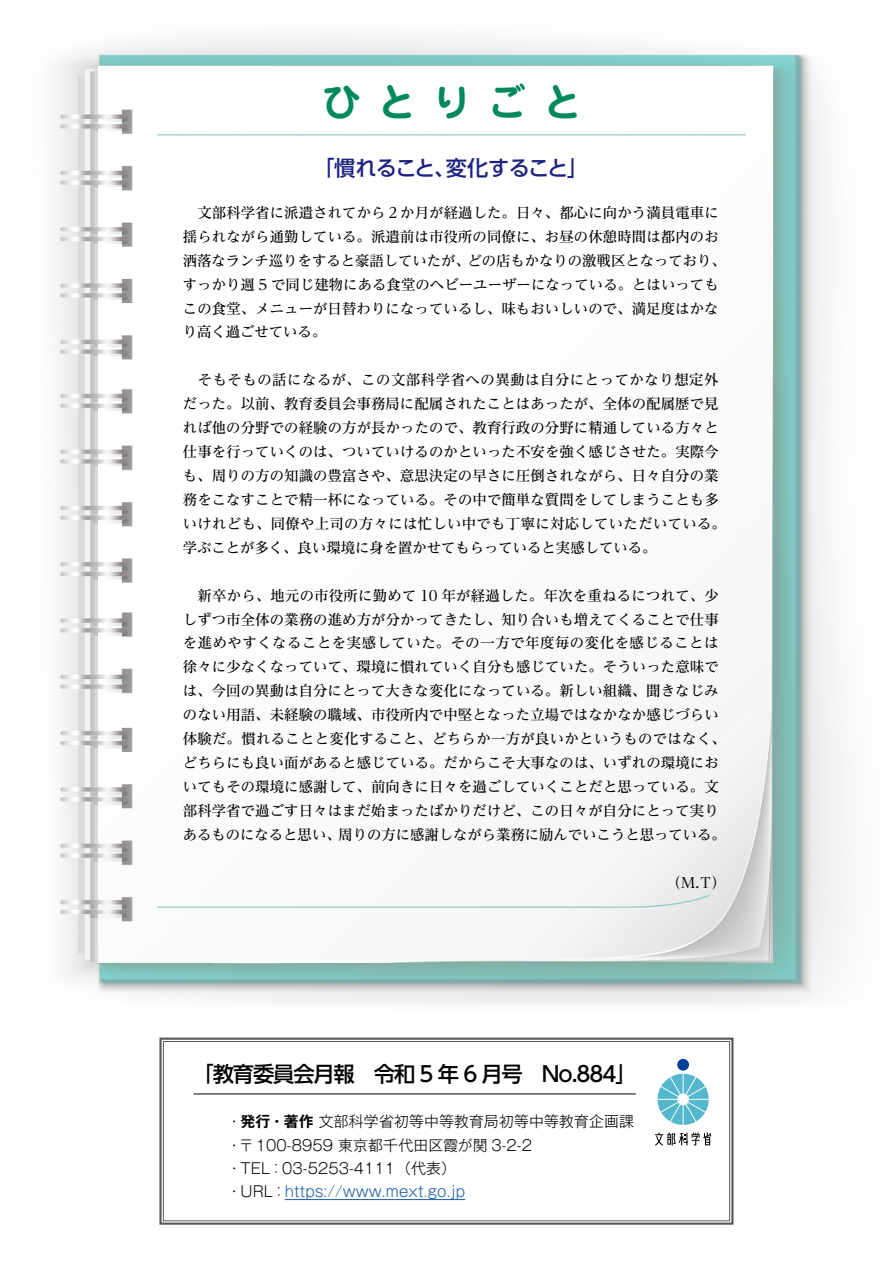
<style>
.page{position:relative;width:893px;height:1263px;background:#fff}
.page>*{position:absolute;margin:0;border:0;box-sizing:border-box;transform-origin:0 0}
.t1{font:700 38.25px "Jun 501 Pro";letter-spacing:.445em;color:#00895d}
.t2{font:500 21.3px "UD Shin Go Pro";letter-spacing:-.05em;color:#000}
.t3{font:500 21.3px "UD Shin Go Pro";letter-spacing:-.04em;color:#1e2381}
.t4{font:300 14.85px/23.4px "Gothic MB101 Pro";letter-spacing:.01em;color:#000}
.t5{font:500 14.4px/23.9px "Reim Pro";letter-spacing:.01em;color:#000}
.s1{font-family:"Gothic MB101 Pro De";font-weight:700}
.s2{color:#15599f}
</style>
<div class="page">
<img style="left:56px;top:38px;width:791px;height:966px">
<svg style="left:159px;top:1037px;width:575px;height:188px"></svg>
<div style="left:163px;top:1041px;width:567px;height:180px;border:1px solid #595757"></div>
<svg style="left:657px;top:1074px;width:52px;height:51px"></svg>
<div style="left:677px;top:1059px;width:12px;height:12px;background:#003f98;border-radius:50%"></div>
<svg style="left:655px;top:1132px;width:56px;height:14px"></svg>
<hr style="left:193px;top:1094px;width:443px;height:1px;background:#000">
<h1 class="t1" style="left:322px;top:72px;width:261px">ひとりごと</h1>
<h2 class="t3" style="left:313px;top:151px;width:277px">「慣れること、変化すること」</h2>
<p class="t5" style="left:183px;top:200px;width:544px;text-indent:14px">文部科学省に派遣されてから２か月が経過した。日々、都心に向かう満員電車に揺られながら通勤している。派遣前は市役所の同僚に、お昼の休憩時間は都内のお洒落なランチ巡りをすると豪語していたが、どの店もかなりの激戦区となっており、すっかり週 5 で同じ建物にある食堂のヘビーユーザーになっている。とはいってもこの食堂、メニューが日替わりになっているし、味もおいしいので、満足度はかなり高く過ごせている。</p>
<p class="t5" style="left:183px;top:368px;width:544px">　そもそもの話になるが、この文部科学省への異動は自分にとってかなり想定外だった。以前、教育委員会事務局に配属されたことはあったが、全体の配属歴で見れば他の分野での経験の方が長かったので、教育行政の分野に精通している方々と仕事を行っていくのは、ついていけるのかといった不安を強く感じさせた。実際今も、周りの方の知識の豊富さや、意思決定の早さに圧倒されながら、日々自分の業務をこなすことで精一杯になっている。その中で簡単な質問をしてしまうことも多いけれども、同僚や上司の方々には忙しい中でも丁寧に対応していただいている。学ぶことが多く、良い環境に身を置かせてもらっていると実感している。</p>
<p class="t5" style="left:183px;top:583px;width:544px">　新卒から、地元の市役所に勤めて 10 年が経過した。年次を重ねるにつれて、少しずつ市全体の業務の進め方が分かってきたし、知り合いも増えてくることで仕事を進めやすくなることを実感していた。その一方で年度毎の変化を感じることは徐々に少なくなっていて、環境に慣れていく自分も感じていた。そういった意味では、今回の異動は自分にとって大きな変化になっている。新しい組織、聞きなじみのない用語、未経験の職域、市役所内で中堅となった立場ではなかなか感じづらい体験だ。慣れることと変化すること、どちらか一方が良いかというものではなく、どちらにも良い面があると感じている。だからこそ大事なのは、いずれの環境においてもその環境に感謝して、前向きに日々を過ごしていくことだと思っている。文部科学省で過ごす日々はまだ始まったばかりだけど、この日々が自分にとって実りあるものになると思い、周りの方に感謝しながら業務に励んでいこうと思っている。</p>
<p class="t5" style="left:666px;top:870px;width:61px">（M.T）</p>
<h2 class="t2" style="left:192px;top:1056px;width:446px">「教育委員会月報　令和 5 年 6 月号　No.884」</h2>
<p class="t4" style="left:227px;top:1108px;width:409px">・<span class="s1">発行・著作</span>文部科学省初等中等教育局初等中等教育企画課・〒100-8959 東京都千代田区霞が関 3-2-2<br>・TEL：03-5253-4111（代表）<br>・URL：<span class="s2">https://www.mext.go.jp</span></p>
</div>
